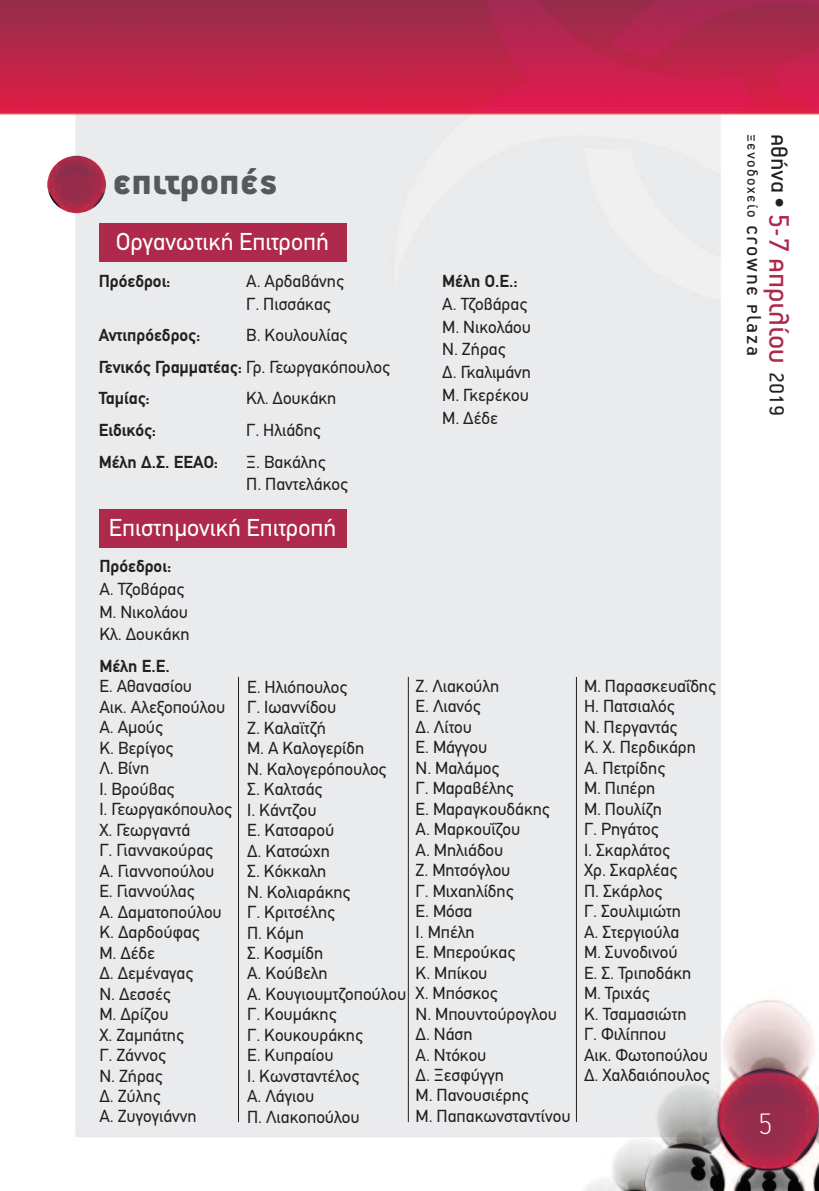
<style>
.page{position:relative;width:819px;height:1191px;background:#fff}
.page>*{position:absolute;margin:0;border:0;box-sizing:border-box;transform-origin:0 0}
.t1{font:900 40.6px "PF Premier Display";color:#57585a}
.t2{font:100 33.25px "PF Premier Display";color:#fff}
.t3{font:31.5px "PF Premier Display";color:#ae294b}
.t4{font:24.5px "PF Din Text";color:#fff}
.t5{font:22.57px "PF Premier Display";letter-spacing:.085em;color:#231f20}
.t6{font:17.5px/20.5px "PF Din Text";color:#231f20}
.t7{font:700 17.5px "PF Din Text";color:#231f20}
.s1{font-weight:700}
.s2{font-size:16.8px}
.s3{font-size:25.9px;color:#231f20}
.s4{font-size:22.57px;color:#231f20}
</style>
<div class="page">
<img style="left:0;top:0;width:819px;height:1191px">
<img style="left:47px;top:156px;width:59px;height:57px;border-radius:50%">
<div style="left:99px;top:223px;width:247px;height:38px;background:#ae294b"></div>
<div style="left:99px;top:509px;width:247px;height:38px;background:#ae294b"></div>
<hr style="left:238px;top:677px;width:1px;height:445px;background:#231f20">
<hr style="left:408px;top:677px;width:1px;height:445px;background:#231f20">
<hr style="left:576px;top:677px;width:1px;height:445px;background:#231f20">
<h1 class="t1" style="left:113px;top:166px;width:167px">επιτροπές</h1>
<h3 class="t4" style="left:116px;top:227px;width:214px">Οργανωτική Επιτροπή</h3>
<p class="t7" style="left:99px;top:271px;width:73px">Πρόεδροι:</p>
<p class="t6" style="left:246px;top:270px;width:99px;line-height:22.8px">Α. Αρδαβάνης<br>Γ. Πισσάκας</p>
<p class="t7" style="left:99px;top:325px;width:103px">Αντιπρόεδρος:</p>
<p class="t6" style="left:99px;top:320px;width:292px;line-height:31.5px;text-indent:147px">Β. Κουλουλίας<br><span class="s1">Γενικός Γραμματέας:</span> Γρ. Γεωργακόπουλος<br><span class="s1">Ταμίας:</span></p>
<p class="t6" style="left:246px;top:388px;width:92px">Κλ. Δουκάκη</p>
<p class="t7" style="left:99px;top:420px;width:59px">Ειδικός:</p>
<p class="t6" style="left:246px;top:420px;width:76px">Γ. Ηλιάδης</p>
<p class="t7" style="left:99px;top:451px;width:121px">Μέλη Δ.Σ. ΕΕΑΟ:</p>
<p class="t6" style="left:246px;top:450px;width:103px;line-height:22.8px">Ξ. Βακάλης<br>Π. Παντελάκος</p>
<h3 class="t4" style="left:109px;top:513px;width:229px">Επιστημονική Επιτροπή</h3>
<p class="t7" style="left:442px;top:271px;width:77px">Μέλη Ο.Ε.:</p>
<p class="t6" style="left:442px;top:293px;width:90px;line-height:22.8px">Α. Τζοβάρας<br>Μ. Νικολάου<br>Ν. Ζήρας<br>Δ. Γκαλιμάνη<br>Μ. Γκερέκου<br>Μ. Δέδε</p>
<p class="t7" style="left:99px;top:556px;width:73px">Πρόεδροι:</p>
<p class="t6" style="left:99px;top:577px;width:92px;line-height:22.8px">Α. Τζοβάρας<br>Μ. Νικολάου<br>Κλ. Δουκάκη</p>
<p class="t7" style="left:99px;top:655px;width:72px">Μέλη Ε.Ε.</p>
<p class="t6" style="left:99px;top:676px;width:134px">Ε. Αθανασίου<br>Αικ. Αλεξοπούλου<br>Α. Αμούς<br>Κ. Βερίγος<br>Λ. Βίνη<br>Ι. Βρούβας<br>Ι. Γεωργακόπουλος<br>Χ. Γεωργαντά<br>Γ. Γιαννακούρας<br>Α. Γιαννοπούλου<br>Ε. Γιαννούλας<br>Α. Δαματοπούλου<br>Κ. Δαρδούφας<br>Μ. Δέδε<br>Δ. Δεμέναγας<br>Ν. Δεσσές<br>Μ. Δρίζου<br>Χ. Ζαμπάτης<br>Γ. Ζάννος<br>Ν. Ζήρας<br>Δ. Ζύλης<br>Α. Ζυγογιάννη</p>
<p class="t6" style="left:247px;top:676px;width:161px">Ε. Ηλιόπουλος<br>Γ. Ιωαννίδου<br>Ζ. Καλαϊτζή<br>Μ. Α Καλογερίδη<br>Ν. Καλογερόπουλος<br>Σ. Καλτσάς<br>Ι. Κάντζου<br>Ε. Κατσαρού<br>Δ. Κατσώχη<br>Σ. Κόκκαλη<br>Ν. Κολιαράκης<br>Γ. Κριτσέλης<br>Π. Κόμη<br>Σ. Κοσμίδη<br>Α. Κούβελη<br>Α. Κουγιουμτζοπούλου<br>Γ. Κουμάκης<br>Γ. Κουκουράκης<br>Ε. Κυπραίου<br>Ι. Κωνσταντέλος<br>Α. Λάγιου<br>Π. Λιακοπούλου</p>
<p class="t6" style="left:415px;top:675px;width:156px">Ζ. Λιακούλη<br>Ε. Λιανός<br>Δ. Λίτου<br>Ε. Μάγγου<br>Ν. Μαλάμος<br>Γ. Μαραβέλης<br>Ε. Μαραγκουδάκης<br>Α. Μαρκουΐζου<br>Α. Μηλιάδου<br>Ζ. Μητσόγλου<br>Γ. Μιχαηλίδης<br>Ε. Μόσα<br>Ι. Μπέλη<br>Ε. Μπερούκας<br>Κ. Μπίκου<br>Χ. Μπόσκος<br>Ν. Μπουντούρογλου<br>Δ. Νάση<br>Α. Ντόκου<br>Δ. Ξεσφύγγη<br>Μ. Πανουσιέρης<br>Μ. Παπακωνσταντίνου</p>
<p class="t6" style="left:584px;top:675px;width:133px">Μ. Παρασκευαΐδης<br>Η. Πατσιαλός<br>Ν. Περγαντάς<br>Κ. Χ. Περδικάρη<br>Α. Πετρίδης<br>Μ. Πιπέρη<br>Μ. Πουλίζη<br>Γ. Ρηγάτος<br>Ι. Σκαρλάτος<br>Χρ. Σκαρλέας<br>Π. Σκάρλος<br>Γ. Σουλιμιώτη<br>Α. Στεργιούλα<br>Μ. Συνοδινού<br>Ε. Σ. Τριποδάκη<br>Μ. Τριχάς<br>Κ. Τσαμασιώτη<br>Γ. Φιλίππου<br>Αικ. Φωτοπούλου<br>Δ. Χαλδαιόπουλος</p>
<p class="t5" style="left:762px;top:134px;width:223px;rotate:90deg"><span class="s2">Ξενοδοχείο</span> Crowne Plaza</p>
<h3 class="t3" style="left:791px;top:134px;width:283px;rotate:90deg"><span class="s3">Αθήνα •</span> 5-7 Απριλίου <span class="s4">2019</span></h3>
<h2 class="t2" style="left:757px;top:1111px;width:17px">5</h2>
</div>
